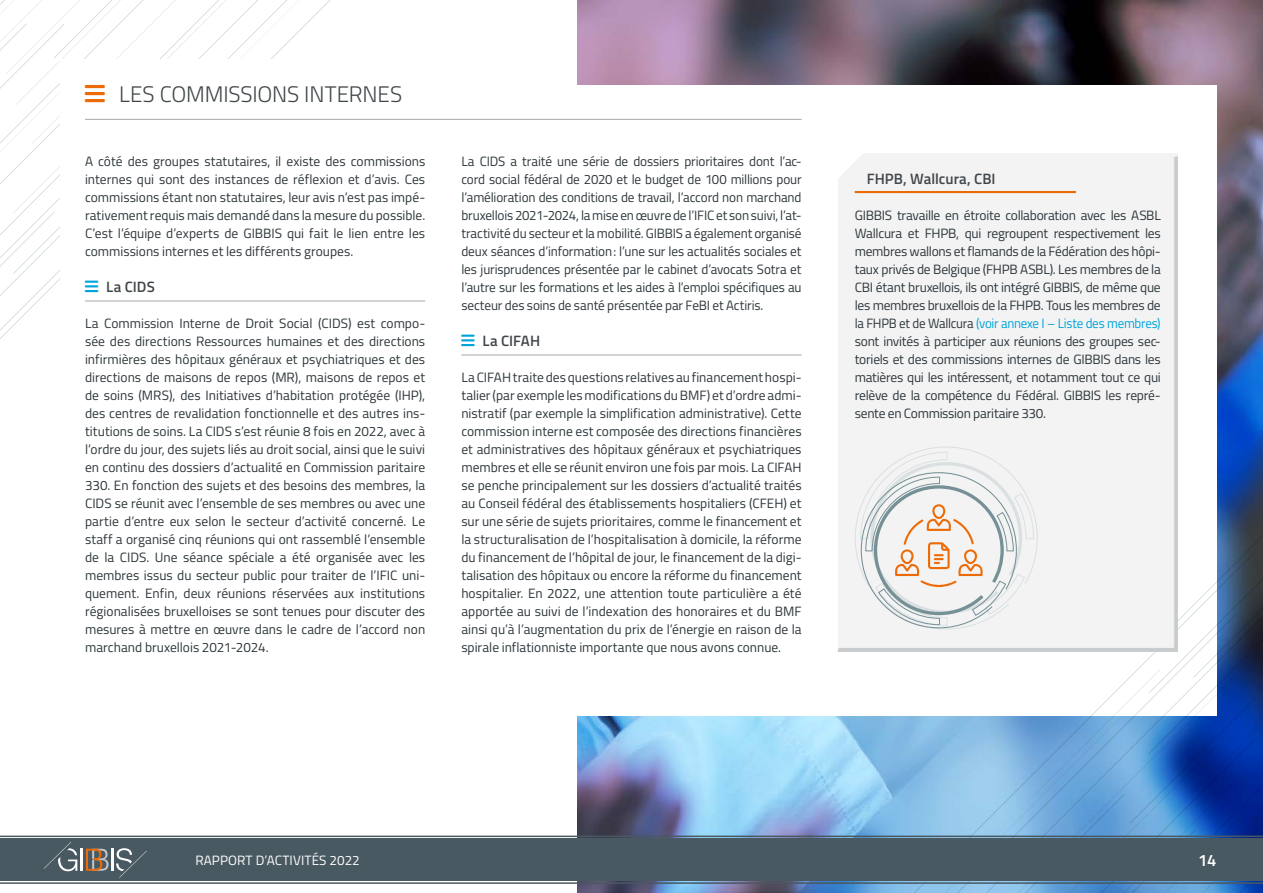
<style>
.page{position:relative;width:1263px;height:893px;background:#fff}
.page>*{position:absolute;margin:0;border:0;box-sizing:border-box;transform-origin:0 0}
.t1{font:300 22.5px "Titillium";letter-spacing:-.01em;color:#404649}
.t2{font:600 16.5px "Titillium";color:#fff}
.t3{font:600 15px "Titillium";color:#404649}
.t4{font:13.5px/18px "Titillium";letter-spacing:-.005em;color:#2d373b;text-align:justify}
.t5{font:13.5px "Titillium";letter-spacing:.01em;color:#fff}
.s1{color:#00a4da}
</style>
<div class="page">
<img style="left:577px;top:0;width:686px;height:893px">
<div style="left:557px;top:85px;width:660px;height:630px;background:#fff"></div>
<div style="left:0;top:838px;width:1263px;height:43px;background:#495961"></div>
<svg style="left:86px;top:849px;width:23px;height:22px"></svg>
<hr style="left:81px;top:849px;width:2px;height:22px;background:#fff">
<hr style="left:112px;top:849px;width:2px;height:22px;background:#fff">
<svg style="left:116px;top:848px;width:31px;height:30px"></svg>
<svg style="left:44px;top:842px;width:33px;height:29px"></svg>
<hr style="left:0;top:882px;width:1263px;height:2px;background:#495961">
<hr style="left:0;top:836px;width:1263px;height:1px;background:#495961">
<hr style="left:85px;top:119px;width:716px;height:1px;background:#a3a9ac">
<hr style="left:85px;top:301px;width:340px;height:1px;background:#a3a9ac">
<hr style="left:461px;top:355px;width:340px;height:1px;background:#a3a9ac">
<div style="left:833px;top:153px;width:349px;height:499px;background:#f3f3f4"></div>
<svg style="left:855px;top:446px;width:408px;height:447px"></svg>
<svg style="left:0;top:0;width:332px;height:339px"></svg>
<h1 class="t1" style="left:119px;top:78px;width:285px">LES COMMISSIONS INTERNES</h1>
<p class="t4" style="left:85px;top:152px;width:342px">A côté des groupes statutaires, il existe des commissions internes qui sont des instances de réflexion et d’avis. Ces commissions étant non statutaires, leur avis n’est pas impé&shy;rativement requis mais demandé dans la mesure du possible.<br>C’est l’équipe d’experts de GIBBIS qui fait le lien entre les commissions internes et les différents groupes.</p>
<p class="t3" style="left:106px;top:276px;width:50px">La CIDS</p>
<p class="t4" style="left:85px;top:314px;width:342px">La Commission Interne de Droit Social (CIDS) est compo&shy;sée des directions Ressources humaines et des directions infirmières des hôpitaux généraux et psychiatriques et des directions de maisons de repos (MR), maisons de repos et de soins (MRS), des Initiatives d’habitation protégée (IHP), des centres de revalidation fonctionnelle et des autres ins&shy;titutions de soins. La CIDS s’est réunie 8 fois en 2022, avec à l’ordre du jour, des sujets liés au droit social, ainsi que le suivi en continu des dossiers d’actualité en Commission paritaire 330. En fonction des sujets et des besoins des membres, la CIDS se réunit avec l’ensemble de ses membres ou avec une partie d’entre eux selon le secteur d’activité concerné. Le staff a organisé cinq réunions qui ont rassemblé l’ensemble de la CIDS. Une séance spéciale a été organisée avec les membres issus du secteur public pour traiter de l’IFIC uni&shy;quement. Enfin, deux réunions réservées aux institutions régionalisées bruxelloises se sont tenues pour discuter des mesures à mettre en œuvre dans le cadre de l’accord non marchand bruxellois 2021-2024.</p>
<p class="t4" style="left:461px;top:152px;width:342px">La CIDS a traité une série de dossiers prioritaires dont l’ac&shy;cord social fédéral de 2020 et le budget de 100 millions pour l’amélioration des conditions de travail, l’accord non marchand bruxellois 2021-2024, la mise en œuvre de l’IFIC et son suivi, l’at&shy;tractivité du secteur et la mobilité. GIBBIS a également organisé deux séances d’information: l’une sur les actualités sociales et les jurisprudences présentée par le cabinet d’avocats Sotra et l’autre sur les formations et les aides à l’emploi spécifiques au secteur des soins de santé présentée par FeBI et Actiris.</p>
<p class="t3" style="left:483px;top:330px;width:59px">La CIFAH</p>
<p class="t4" style="left:461px;top:368px;width:342px">La CIFAH traite des questions relatives au financement hospi&shy;talier (par exemple les modifications du BMF) et d’ordre admi&shy;nistratif (par exemple la simplification administrative). Cette commission interne est composée des directions financières et administratives des hôpitaux généraux et psychiatriques membres et elle se réunit environ une fois par mois. La CIFAH se penche principalement sur les dossiers d’actualité traités au Conseil fédéral des établissements hospitaliers (CFEH) et sur une série de sujets prioritaires, comme le financement et la structuralisation de l’hospitalisation à domicile, la réforme du financement de l’hôpital de jour, le financement de la digi&shy;talisation des hôpitaux ou encore la réforme du financement hospitalier. En 2022, une attention toute particulière a été apportée au suivi de l’indexation des honoraires et du BMF ainsi qu’à l’augmentation du prix de l’énergie en raison de la spirale inflationniste importante que nous avons connue.</p>
<p class="t3" style="left:867px;top:168px;width:130px">FHPB, Wallcura, CBI</p>
<p class="t4" style="left:855px;top:206px;width:308px">GIBBIS travaille en étroite collaboration avec les ASBL Wallcura et FHPB, qui regroupent respectivement les membres wallons et flamands de la Fédération des hôpi&shy;taux privés de Belgique (FHPB ASBL). Les membres de la CBI étant bruxellois, ils ont intégré GIBBIS, de même que les membres bruxellois de la FHPB. Tous les membres de la FHPB et de Wallcura <span class="s1">(voir annexe I – Liste des membres) </span>sont invités à participer aux réunions des groupes sec&shy;toriels et des commissions internes de GIBBIS dans les matières qui les intéressent, et notamment tout ce qui relève de la compétence du Fédéral. GIBBIS les repré&shy;sente en Commission paritaire 330.</p>
<p class="t5" style="left:195px;top:850px;width:166px">RAPPORT D’ACTIVITÉS 2022</p>
<p class="t2" style="left:1198px;top:848px;width:20px">14</p>
</div>
